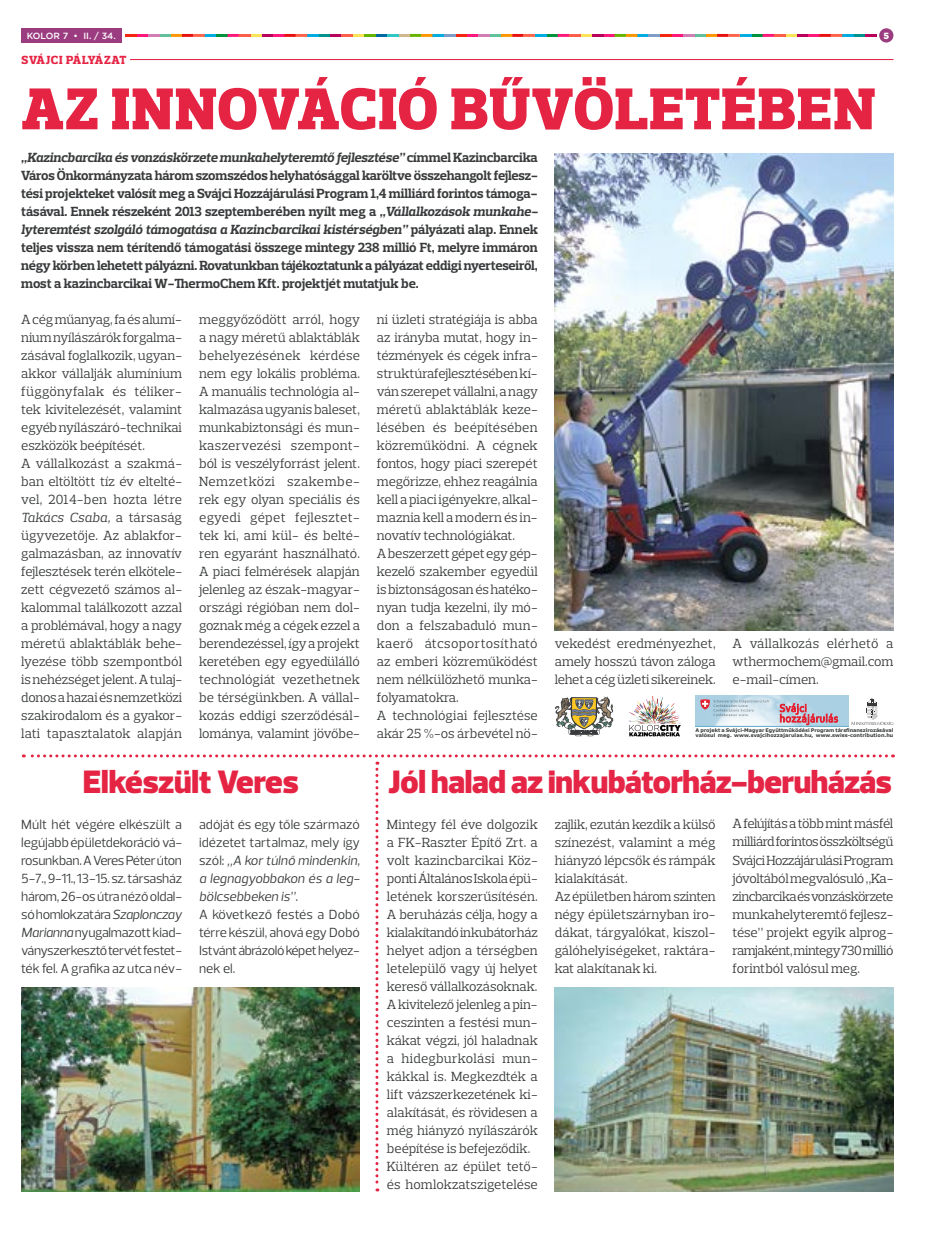
<style>
.page{position:relative;width:936px;height:1234px;background:#fff}
.page>*{position:absolute;margin:0;border:0;box-sizing:border-box;transform-origin:0 0}
.t1{font:900 60px "Prelo Slab";letter-spacing:.025em;color:#e52444}
.t2{font:900 33px "Prelo";letter-spacing:-.01em;color:#e52444}
.t3{font:13.5px/18px "Prelo Slab";letter-spacing:-.005em;color:#383a3b}
.t4{font:700 13.5px/18px "Prelo Slab";color:#383a3b;text-align:justify}
.t5{font:13.5px/18px "Prelo";letter-spacing:-.025em;color:#383a3b;text-align:justify}
.t6{font:italic 13.5px/18px "Prelo";color:#383a3b;text-align:justify}
.t7{font:800 12px "Prelo Slab";letter-spacing:.055em;color:#e52444}
.t8{font:500 9px "Gotham";color:#fff}
.t9{font:900 9px "Gotham";color:#fff}
.t10{font:700 4.95px/4.9px "Verdana";letter-spacing:-.01em;color:#383a3b}
.s1{font-style:italic}
.s2{font-style:normal}
</style>
<div class="page">
<svg style="left:125px;top:34px;width:751px;height:3px;background:#ad6e67"></svg>
<div style="left:879px;top:28px;width:14px;height:15px;background:#9b3c81;border-radius:50%"></div>
<div style="left:21px;top:28px;width:100px;height:15px;background:#9b3c81"></div>
<hr style="left:21px;top:59px;width:872px;height:1px;background:#e52444">
<div style="left:21px;top:56px;width:109px;height:6px;background:#fff"></div>
<img style="left:629px;top:696px;width:52px;height:40px">
<img style="left:695px;top:695px;width:153px;height:30px">
<hr style="left:695px;top:725px;width:153px;height:1px;background:#6fb1cc">
<svg style="left:695px;top:695px;width:74px;height:21px;background:#bdcedb"></svg>
<svg style="left:780px;top:703px;width:57px;height:21px"></svg>
<svg style="left:555px;top:696px;width:58px;height:40px"></svg>
<svg style="left:848px;top:695px;width:45px;height:32px"></svg>
<img style="left:554px;top:153px;width:339px;height:477px">
<img style="left:886px;top:987px;width:7px;height:204px">
<img style="left:23px;top:754px;width:863px;height:437px">
<p class="t8" style="left:27px;top:29px;width:90px">KOLOR 7 • II. / 34.</p>
<p class="t9" style="left:883px;top:29px;width:7px">5</p>
<p class="t7" style="left:21px;top:53px;width:107px">SVÁJCI PÁLYÁZAT</p>
<h1 class="t1" style="left:22px;top:72px;width:855px">AZ INNOVÁCIÓ BŰVÖLETÉBEN</h1>
<p class="t4" style="left:21px;top:148px;width:518px"><span class="s1">„Kazincbarcika és vonzáskörzete munkahelyteremtő fejlesztése”</span> címmel Kazincbarcika Város Önkormányzata három szomszédos helyhatósággal karöltve összehangolt fejlesz&shy;tési projekteket valósít meg a Svájci Hozzájárulási Program 1,4 milliárd forintos támoga&shy;tásával. Ennek részeként 2013 szeptemberében nyílt meg a <span class="s1">„Vállalkozások munkahe&shy;lyteremtést szolgáló támogatása a Kazincbarcikai kistérségben”</span> pályázati alap. Ennek teljes vissza nem térítendő támogatási összege mintegy 238 millió Ft, melyre immáron négy körben lehetett pályázni. Rovatunkban tájékoztatunk a pályázat eddigi nyerteseiről, most a kazincbarcikai W-ThermoChem Kft. projektjét mutatjuk be.</p>
<p class="t3" style="left:21px;top:310px;width:162px">A cég műanyag, fa és alumí&shy;nium nyílászárók forgalma&shy;zásával foglalkozik, ugyan&shy;akkor vállalják alumínium függönyfalak és téliker&shy;tek kivitelezését, valamint egyéb nyílászáró-technikai eszközök beépítését.<br>A vállalkozást a szakmá&shy;ban eltöltött tíz év eltelté&shy;vel, 2014-ben hozta létre<br><span class="s1">Takács Csaba,</span> a társaság ügyvezetője. Az ablakfor&shy;galmazásban, az innovatív fejlesztések terén elkötele&shy;zett cégvezető számos al&shy;kalommal találkozott azzal a problémával, hogy a nagy méretű ablaktáblák behe&shy;lyezése több szempontból is nehézséget jelent. A tulaj&shy;donos a hazai és nemzetközi szakirodalom és a gyakor&shy;lati tapasztalatok alapján</p>
<p class="t3" style="left:199px;top:310px;width:162px;text-align:justify">meggyőződött arról, hogy a nagy méretű ablaktáblák behelyezésének kérdése nem egy lokális probléma.<br>A manuális technológia al&shy;kalmazása ugyanis baleset, munkabiztonsági és mun&shy;kaszervezési szempont&shy;ból is veszélyforrást jelent.<br>Nemzetközi szakembe&shy;rek egy olyan speciális és egyedi gépet fejlesztet&shy;tek ki, ami kül- és belté&shy;ren egyaránt használható.<br>A piaci felmérések alapján jelenleg az észak-magyar&shy;országi régióban nem dol&shy;goznak még a cégek ezzel a berendezéssel, így a projekt keretében egy egyedülálló technológiát vezethetnek be térségünkben. A vállal&shy;kozás eddigi szerződésál&shy;lománya, valamint jövőbe-</p>
<p class="t3" style="left:377px;top:310px;width:162px">ni üzleti stratégiája is abba az irányba mutat, hogy in&shy;tézmények és cégek infra&shy;struktúrafejlesztésében kí&shy;ván szerepet vállalni, a nagy méretű ablaktáblák keze&shy;lésében és beépítésében közreműködni. A cégnek fontos, hogy piaci szerepét megőrizze, ehhez reagálnia kell a piaci igényekre, alkal&shy;maznia kell a modern és in&shy;novatív technológiákat.<br>A beszerzett gépet egy gép&shy;kezelő szakember egyedül is biztonságosan és hatéko&shy;nyan tudja kezelni, ily mó&shy;don a felszabaduló mun&shy;kaerő átcsoportosítható az emberi közreműködést nem nélkülözhető munka&shy;folyamatokra.<br>A technológiai fejlesztése akár 25 %-os árbevétel nö-</p>
<p class="t3" style="left:554px;top:634px;width:162px;text-align:justify">vekedést eredményezhet, amely hosszú távon záloga lehet a cég üzleti sikereinek.</p>
<p class="t3" style="left:732px;top:634px;width:162px;text-align:justify">A vállalkozás elérhető a wthermochem@gmail.com e-mail-címen.</p>
<p class="t10" style="left:695px;top:727px;width:199px">A projekt a Svájci-Magyar Együttműködési Program társfinanszírozásával valósul meg. www.svajcihozzajarulas.hu, www.swiss-contribution.hu</p>
<h2 class="t2" style="left:83px;top:761px;width:217px">Elkészült Veres</h2>
<p class="t5" style="left:21px;top:815px;width:162px">Múlt hét végére elkészült a legújabb épületdekoráció vá&shy;rosunkban. A Veres Péter úton 5-7., 9-11., 13-15. sz. társasház három, 26-os útra néző oldal&shy;só homlokzatára <span class="s1">Szaplonczay Marianna</span> nyugalmazott kiad&shy;ványszerkesztő tervét festet&shy;ték fel. A grafika az utca név-</p>
<p class="t6" style="left:199px;top:815px;width:162px"><span class="s2">adóját és egy tőle származó idézetet tartalmaz, mely így szól:</span> „A kor túlnő mindenkin, a legnagyobbakon és a leg&shy;bölcsebbeken is”.</p>
<p class="t5" style="left:199px;top:904px;width:162px">A következő festés a Dobó térre készül, ahová egy Dobó Istvánt ábrázoló képet helyez&shy;nek el.</p>
<h2 class="t2" style="left:388px;top:761px;width:504px">Jól halad az inkubátorház-beruházás</h2>
<p class="t3" style="left:387px;top:814px;width:152px">Mintegy fél éve dolgozik a FK-Raszter Építő Zrt. a volt kazincbarcikai Köz&shy;ponti Általános Iskola épü&shy;letének korszerűsítésén.<br>A beruházás célja, hogy a kialakítandó inkubátorház helyet adjon a térségben letelepülő vagy új helyet kereső vállalkozásoknak.<br>A kivitelező jelenleg a pin&shy;ceszinten a festési mun&shy;kákat végzi, jól haladnak a hidegburkolási mun&shy;kákkal is. Megkezdték a lift vázszerkezetének ki&shy;alakítását, és rövidesen a még hiányzó nyílászárók beépítése is befejeződik.<br>Kültéren az épület tető&shy;és homlokzatszigetelése</p>
<p class="t3" style="left:554px;top:814px;width:162px">zajlik, ezután kezdik a külső színezést, valamint a még hiányzó lépcsők és rámpák kialakítását.<br>Az épületben három szinten négy épületszárnyban iro&shy;dákat, tárgyalókat, kiszol&shy;gálóhelyiségeket, raktára&shy;kat alakítanak ki.</p>
<p class="t3" style="left:732px;top:814px;width:162px;text-align:justify">A felújítás a több mint másfél milliárd forintos összköltségű Svájci Hozzájárulási Program jóvoltából megvalósuló „Ka&shy;zincbarcika és vonzáskörzete munkahelyteremtő fejlesz&shy;tése” projekt egyik alprog&shy;ramjaként, mintegy 730 millió forintból valósul meg.</p>
</div>
